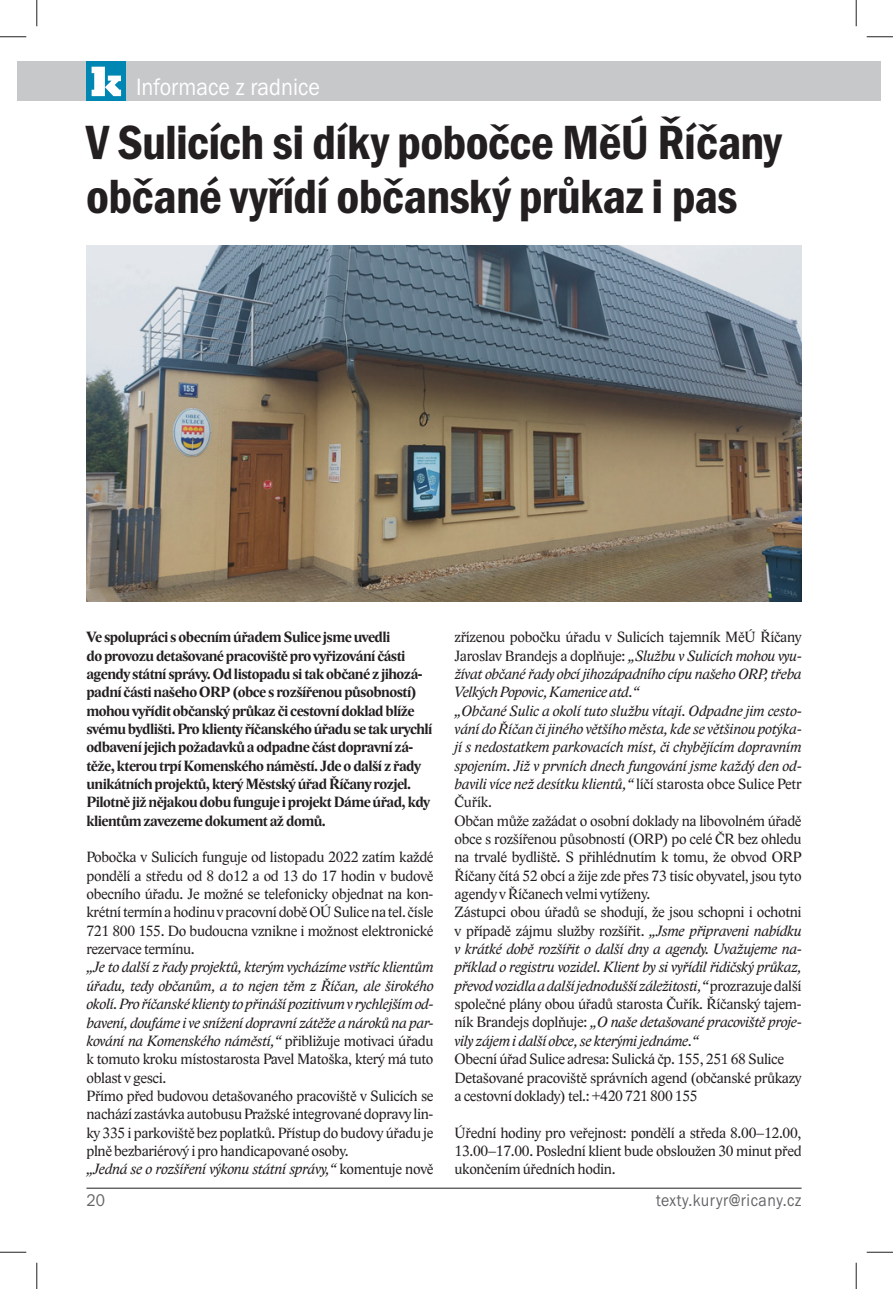
<style>
.page{position:relative;width:893px;height:1289px;background:#fff}
.page>*{position:absolute;margin:0;border:0;box-sizing:border-box;transform-origin:0 0}
.t1{font:600 condensed 49.7px/53.7px "Franklin Gothic Itc TCE";letter-spacing:-.015em;color:#231f20}
.t2{font:24.5px "Franklin Gothic Itc TCE";color:#fff;scale:.9 1}
.t3{font:17.5px "Franklin Gothic Itc TCE";letter-spacing:.03em;color:#636466;scale:.9 1}
.t4{font:15.22px/18.4px "Lido STF";letter-spacing:-.02em;color:#231f20;text-align:justify}
.t5{font:italic 15.22px/18.4px "Lido STF";letter-spacing:-.02em;color:#231f20}
.t6{font:700 15.22px/18.4px "Lido STF";letter-spacing:-.03em;color:#231f20}
.s1{font-style:italic}
.s2{font-style:normal}
</style>
<div class="page">
<div style="left:17px;top:62px;width:838px;height:39px;background:#c6c8c9"></div>
<div style="left:855px;top:62px;width:25px;height:39px;background:#c6c8c9"></div>
<div style="left:86px;top:62px;width:40px;height:39px;background:#0086b2"></div>
<svg style="left:91px;top:67px;width:30px;height:29px"></svg>
<hr style="left:86px;top:1188px;width:715px;height:1px;background:#231f20">
<img style="left:86px;top:245px;width:715px;height:356px">
<svg style="left:0;top:36px;width:26px;height:1px"></svg>
<svg style="left:866px;top:36px;width:26px;height:1px"></svg>
<svg style="left:0;top:1252px;width:26px;height:1px"></svg>
<svg style="left:866px;top:1252px;width:26px;height:1px"></svg>
<svg style="left:36px;top:0;width:1px;height:26px"></svg>
<svg style="left:36px;top:1263px;width:1px;height:26px"></svg>
<svg style="left:855px;top:0;width:1px;height:26px"></svg>
<svg style="left:855px;top:1263px;width:1px;height:26px"></svg>
<h2 class="t2" style="left:136px;top:77px;width:206px">Informace z radnice</h2>
<h1 class="t1" style="left:86px;top:120px;width:696px">V Sulicích si díky pobočce MěÚ Říčany občané vyřídí občanský průkaz i pas</h1>
<p class="t6" style="left:86px;top:629px;width:347px">Ve spolupráci s obecním úřadem Sulice jsme uvedli<br>do provozu detašované pracoviště pro vyřizování části agendy státní správy. Od listopadu si tak občané z jihozá&shy;padní části našeho ORP (obce s rozšířenou působností) mohou vyřídit občanský průkaz či cestovní doklad blíže svému bydlišti. Pro klienty říčanského úřadu se tak urychlí odbavení jejich požadavků a odpadne část dopravní zá&shy;těže, kterou trpí Komenského náměstí. Jde o další z řady unikátních projektů, který Městský úřad Říčany rozjel.<br>Pilotně již nějakou dobu funguje i projekt Dáme úřad, kdy klientům zavezeme dokument až domů.</p>
<p class="t4" style="left:86px;top:849px;width:348px">Pobočka v Sulicích funguje od listopadu 2022 zatím každé pondělí a středu od 8 do12 a od 13 do 17 hodin v budově obecního úřadu. Je možné se telefonicky objednat na kon&shy;krétní termín a hodinu v pracovní době OÚ Sulice na tel. čísle 721 800 155. Do budoucna vznikne i možnost elektronické rezervace termínu.</p>
<p class="t4" style="left:86px;top:960px;width:348px;text-align:left"><span class="s1">„Je to další z řady projektů, kterým vycházíme vstříc klientům úřadu, tedy občanům, a to nejen těm z Říčan, ale širokého okolí. Pro říčanské klienty to přináší pozitivum v rychlejším od&shy;bavení, doufáme i ve snížení dopravní zátěže a nároků na par&shy;kování na Komenského náměstí,“</span> přibližuje motivaci úřadu k tomuto kroku místostarosta Pavel Matoška, který má tuto oblast v gesci.<br>Přímo před budovou detašovaného pracoviště v Sulicích se nachází zastávka autobusu Pražské integrované dopravy lin&shy;ky 335 i parkoviště bez poplatků. Přístup do budovy úřadu je plně bezbariérový i pro handicapované osoby.<br><span class="s1">„Jedná se o rozšíření výkonu státní správy,“</span> komentuje nově</p>
<p class="t5" style="left:454px;top:629px;width:348px"><span class="s2">zřízenou pobočku úřadu v Sulicích tajemník MěÚ Říčany Jaroslav Brandejs a doplňuje:</span> „Službu v Sulicích mohou vyu&shy;žívat občané řady obcí jihozápadního cípu našeho ORP, třeba Velkých Popovic, Kamenice atd.“<br>„Občané Sulic a okolí tuto službu vítají. Odpadne jim cesto&shy;vání do Říčan či jiného většího města, kde se většinou potýka&shy;jí s nedostatkem parkovacích míst, či chybějícím dopravním spojením. Již v prvních dnech fungování jsme každý den od&shy;bavili více než desítku klientů,“ <span class="s2">líčí starosta obce Sulice Petr Čuřík.<br>Občan může zažádat o osobní doklady na libovolném úřadě obce s rozšířenou působností (ORP) po celé ČR bez ohledu na trvalé bydliště. S přihlédnutím k tomu, že obvod ORP Říčany čítá 52 obcí a žije zde přes 73 tisíc obyvatel, jsou tyto agendy v Říčanech velmi vytíženy.<br>Zástupci obou úřadů se shodují, že jsou schopni i ochotni v případě zájmu služby rozšířit.</span> „Jsme připraveni nabídku v krátké době rozšířit o další dny a agendy. Uvažujeme na&shy;příklad o registru vozidel. Klient by si vyřídil řidičský průkaz, převod vozidla a další jednodušší záležitosti,“ <span class="s2">prozrazuje další společné plány obou úřadů starosta Čuřík. Říčanský tajem&shy;ník Brandejs doplňuje:</span> „O naše detašované pracoviště proje&shy;vily zájem i další obce, se kterými jednáme.“</p>
<p class="t4" style="left:454px;top:1051px;width:348px;text-align:left">Obecní úřad Sulice adresa: Sulická čp. 155, 251 68 Sulice<br>Detašované pracoviště správních agend (občanské průkazy a cestovní doklady) tel.: +420 721 800 155</p>
<p class="t4" style="left:454px;top:1125px;width:348px">Úřední hodiny pro veřejnost: pondělí a středa 8.00–12.00, 13.00–17.00. Poslední klient bude obsloužen 30 minut před ukončením úředních hodin.</p>
<p class="t3" style="left:86px;top:1193px;width:22px">20</p>
<p class="t3" style="left:655px;top:1193px;width:163px">texty.kuryr@ricany.cz</p>
</div>
